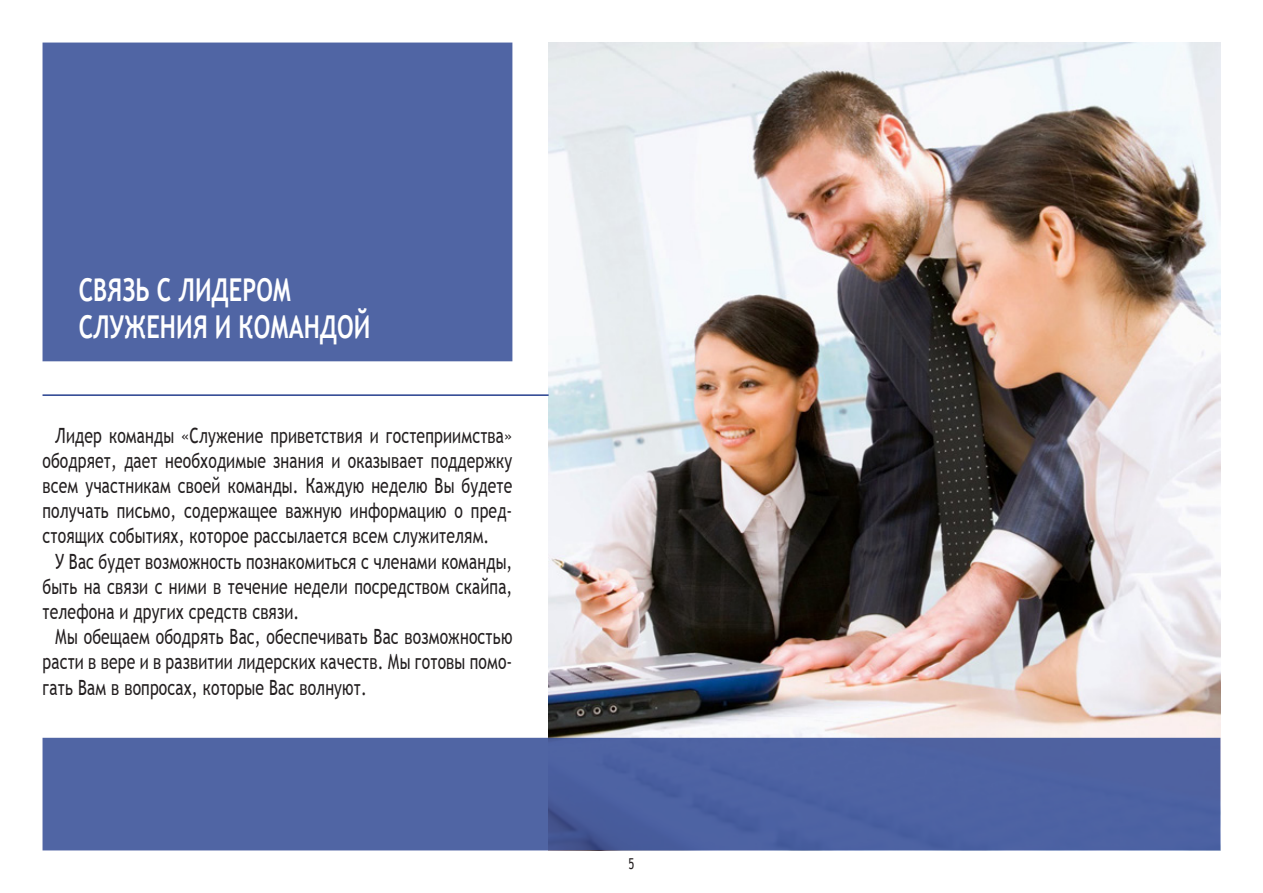
<style>
.page{position:relative;width:1263px;height:893px;background:#fff}
.page>*{position:absolute;margin:0;border:0;box-sizing:border-box;transform-origin:0 0}
.t1{font:700 31.5px "Trebuchet MS";color:#fff;scale:.75 1}
.t2{font:21px/25.2px "Trebuchet MS";letter-spacing:.01em;color:#231f20;text-align:justify;scale:.75 1}
.t3{font:15px "Trebuchet MS";color:#231f20;scale:.75 1}
</style>
<div class="page">
<div style="left:43px;top:43px;width:469px;height:318px;background:#5065a4"></div>
<img style="left:549px;top:43px;width:671px;height:695px">
<div style="left:43px;top:738px;width:1177px;height:112px;background:#4f63a3"></div>
<hr style="left:43px;top:394px;width:506px;height:2px;background:#253f8e">
<p class="t1" style="left:79px;top:270px;width:285px">СВЯЗЬ С ЛИДЕРОМ</p>
<p class="t1" style="left:79px;top:308px;width:391px">СЛУЖЕНИЯ И КОМАНДОЙ</p>
<p class="t2" style="left:43px;top:422px;width:628px;text-indent:13px">Лидер команды «Служение приветствия и гостеприимства» ободряет, дает необходимые знания и оказывает поддержку всем участникам своей команды. Каждую неделю Вы будете получать письмо, содержащее важную информацию о пред&shy;стоящих событиях, которое рассылается всем служителям.</p>
<p class="t2" style="left:43px;top:548px;width:628px;text-indent:13px">У Вас будет возможность познакомиться с членами команды, быть на связи с ними в течение недели посредством скайпа, телефона и других средств связи.</p>
<p class="t2" style="left:43px;top:624px;width:628px;text-indent:13px">Мы обещаем ободрять Вас, обеспечивать Вас возможностью расти в вере и в развитии лидерских качеств. Мы готовы помо&shy;гать Вам в вопросах, которые Вас волнуют.</p>
<p class="t3" style="left:628px;top:854px;width:9px">5</p>
</div>
